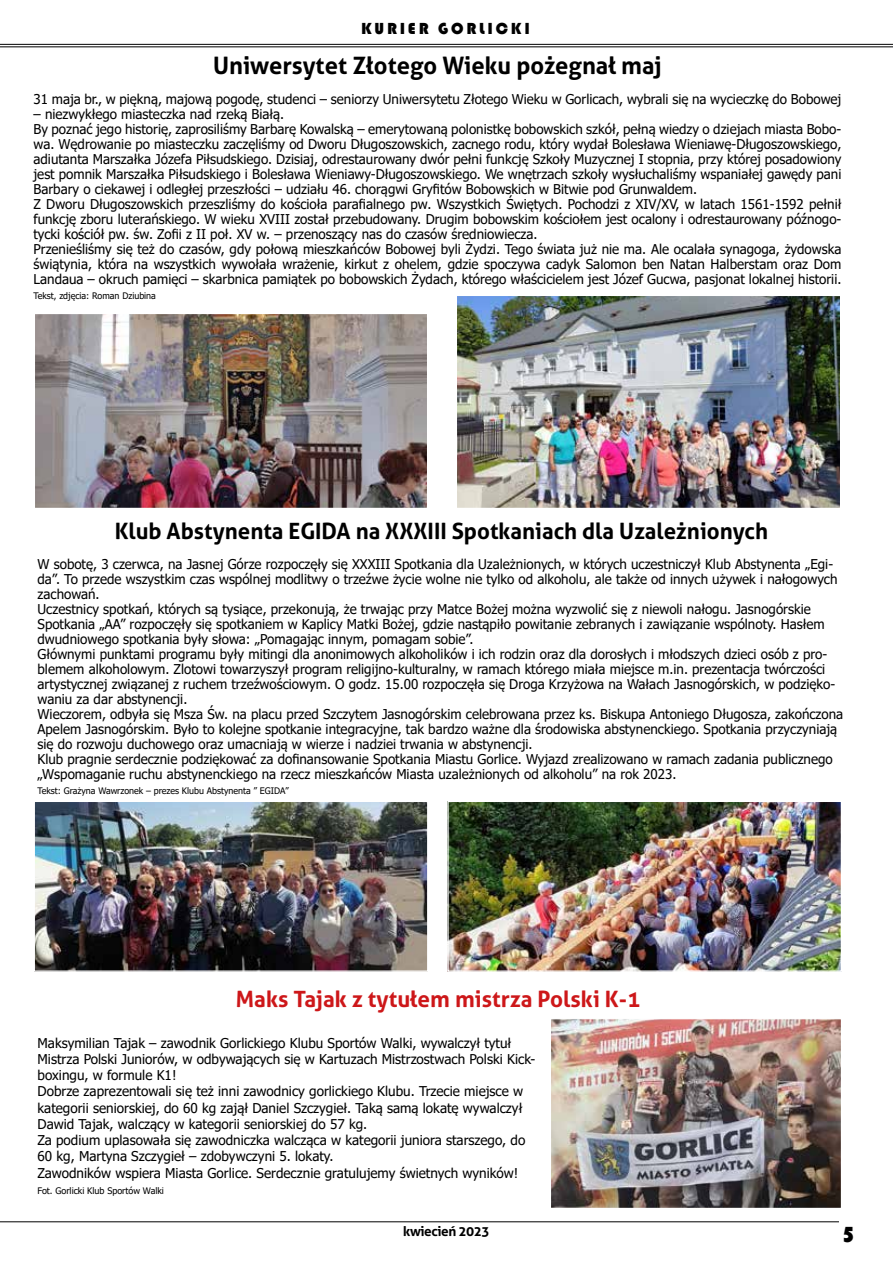
<style>
.page{position:relative;width:893px;height:1263px;background:#fff}
.page>*{position:absolute;margin:0;border:0;box-sizing:border-box;transform-origin:0 0}
.t1{font:700 24px "Aller";color:#000}
.t2{font:700 22.5px "Aller";color:#000}
.t3{font:700 22.5px "Aller";color:#cd1719}
.t4{font:22.5px "Bauhaus 93";color:#000}
.t5{font:16.5px "Bauhaus 93";letter-spacing:.17em;color:#000}
.t6{font:13.5px/15px "Tahoma";color:#000}
.t7{font:700 13.5px "Aller";letter-spacing:-.03em;color:#000}
.t8{font:9px "Tahoma";color:#000}
</style>
<div class="page">
<hr style="left:0;top:44px;width:893px;height:1px;background:#000">
<hr style="left:0;top:47px;width:893px;height:1px;background:#000">
<hr style="left:0;top:1221px;width:839px;height:1px;background:#000">
<img style="left:37px;top:316px;width:388px;height:190px">
<div style="left:34px;top:313px;width:394px;height:196px;border:2px solid #fff"></div>
<img style="left:458px;top:297px;width:380px;height:209px">
<div style="left:455px;top:294px;width:386px;height:215px;border:2px solid #fff"></div>
<img style="left:36px;top:803px;width:390px;height:167px">
<div style="left:34px;top:801px;width:394px;height:171px;border:1px solid #fff"></div>
<img style="left:449px;top:803px;width:391px;height:167px">
<div style="left:447px;top:801px;width:395px;height:171px;border:1px solid #fff"></div>
<img style="left:552px;top:1020px;width:288px;height:187px">
<div style="left:550px;top:1018px;width:292px;height:191px;border:1px solid #fff"></div>
<p class="t5" style="left:361px;top:19px;width:170px">KURIER GORLICKI</p>
<h1 class="t1" style="left:213px;top:51px;width:450px">Uniwersytet Złotego Wieku pożegnał maj</h1>
<p class="t6" style="left:34px;top:92px;width:809px">31 maja br., w piękną, majową pogodę, studenci – seniorzy Uniwersytetu Złotego Wieku w Gorlicach, wybrali się na wycieczkę do Bobowej</p>
<p class="t6" style="left:34px;top:107px;width:809px">– niezwykłego miasteczka nad rzeką Białą.<br>By poznać jego historię, zaprosiliśmy Barbarę Kowalską – emerytowaną polonistkę bobowskich szkół, pełną wiedzy o dziejach miasta Bobo&shy;wa. Wędrowanie po miasteczku zaczęliśmy od Dworu Długoszowskich, zacnego rodu, który wydał Bolesława Wieniawę-Długoszowskiego, adiutanta Marszałka Józefa Piłsudskiego. Dzisiaj, odrestaurowany dwór pełni funkcję Szkoły Muzycznej I stopnia, przy której posadowiony jest pomnik Marszałka Piłsudskiego i Bolesława Wieniawy-Długoszowskiego. We wnętrzach szkoły wysłuchaliśmy wspaniałej gawędy pani Barbary o ciekawej i odległej przeszłości – udziału 46. chorągwi Gryfitów Bobowskich w Bitwie pod Grunwaldem.<br>Z Dworu Długoszowskich przeszliśmy do kościoła parafialnego pw. Wszystkich Świętych. Pochodzi z XIV/XV, w latach 1561-1592 pełnił funkcję zboru luterańskiego. W wieku XVIII został przebudowany. Drugim bobowskim kościołem jest ocalony i odrestaurowany późnogo&shy;tycki kościół pw. św. Zofii z II poł. XV w. – przenoszący nas do czasów średniowiecza.<br>Przenieśliśmy się też do czasów, gdy połową mieszkańców Bobowej byli Żydzi. Tego świata już nie ma. Ale ocalała synagoga, żydowska świątynia, która na wszystkich wywołała wrażenie, kirkut z ohelem, gdzie spoczywa cadyk Salomon ben Natan Halberstam oraz Dom Landaua – okruch pamięci – skarbnica pamiątek po bobowskich Żydach, którego właścicielem jest Józef Gucwa, pasjonat lokalnej historii.</p>
<p class="t8" style="left:34px;top:290px;width:124px">Tekst, zdjęcia: Roman Dziubina</p>
<h2 class="t2" style="left:115px;top:517px;width:655px">Klub Abstynenta EGIDA na XXXIII Spotkaniach dla Uzależnionych</h2>
<p class="t6" style="left:38px;top:557px;width:807px">W sobotę, 3 czerwca, na Jasnej Górze rozpoczęły się XXXIII Spotkania dla Uzależnionych, w których uczestniczył Klub Abstynenta „Egi&shy;da”. To przede wszystkim czas wspólnej modlitwy o trzeźwe życie wolne nie tylko od alkoholu, ale także od innych używek i nałogowych zachowań.<br>Uczestnicy spotkań, których są tysiące, przekonują, że trwając przy Matce Bożej można wyzwolić się z niewoli nałogu. Jasnogórskie Spotkania „AA” rozpoczęły się spotkaniem w Kaplicy Matki Bożej, gdzie nastąpiło powitanie zebranych i zawiązanie wspólnoty. Hasłem dwudniowego spotkania były słowa: „Pomagając innym, pomagam sobie”.<br>Głównymi punktami programu były mitingi dla anonimowych alkoholików i ich rodzin oraz dla dorosłych i młodszych dzieci osób z pro&shy;blemem alkoholowym. Zlotowi towarzyszył program religijno-kulturalny, w ramach którego miała miejsce m.in. prezentacja twórczości artystycznej związanej z ruchem trzeźwościowym. O godz. 15.00 rozpoczęła się Droga Krzyżowa na Wałach Jasnogórskich, w podzięko&shy;waniu za dar abstynencji.<br>Wieczorem, odbyła się Msza Św. na placu przed Szczytem Jasnogórskim celebrowana przez ks. Biskupa Antoniego Długosza, zakończona Apelem Jasnogórskim. Było to kolejne spotkanie integracyjne, tak bardzo ważne dla środowiska abstynenckiego. Spotkania przyczyniają się do rozwoju duchowego oraz umacniają w wierze i nadziei trwania w abstynencji.<br>Klub pragnie serdecznie podziękować za dofinansowanie Spotkania Miastu Gorlice. Wyjazd zrealizowano w ramach zadania publicznego „Wspomaganie ruchu abstynenckiego na rzecz mieszkańców Miasta uzależnionych od alkoholu” na rok 2023.</p>
<p class="t8" style="left:38px;top:785px;width:253px">Tekst: Grażyna Wawrzonek – prezes Klubu Abstynenta ” EGIDA”</p>
<h2 class="t3" style="left:236px;top:985px;width:406px">Maks Tajak z tytułem mistrza Polski K-1</h2>
<p class="t6" style="left:38px;top:1036px;width:499px;line-height:16.2px">Maksymilian Tajak – zawodnik Gorlickiego Klubu Sportów Walki, wywalczył tytuł Mistrza Polski Juniorów, w odbywających się w Kartuzach Mistrzostwach Polski Kick&shy;boxingu, w formule K1!<br>Dobrze zaprezentowali się też inni zawodnicy gorlickiego Klubu. Trzecie miejsce w kategorii seniorskiej, do 60 kg zajął Daniel Szczygieł. Taką samą lokatę wywalczył Dawid Tajak, walczący w kategorii seniorskiej do 57 kg.<br>Za podium uplasowała się zawodniczka walcząca w kategorii juniora starszego, do 60 kg, Martyna Szczygieł – zdobywczyni 5. lokaty.<br>Zawodników wspiera Miasta Gorlice. Serdecznie gratulujemy świetnych wyników!</p>
<p class="t8" style="left:38px;top:1184px;width:128px">Fot. Gorlicki Klub Sportów Walki</p>
<p class="t7" style="left:403px;top:1223px;width:88px">kwiecień 2023</p>
<h2 class="t4" style="left:842px;top:1222px;width:14px">5</h2>
</div>
